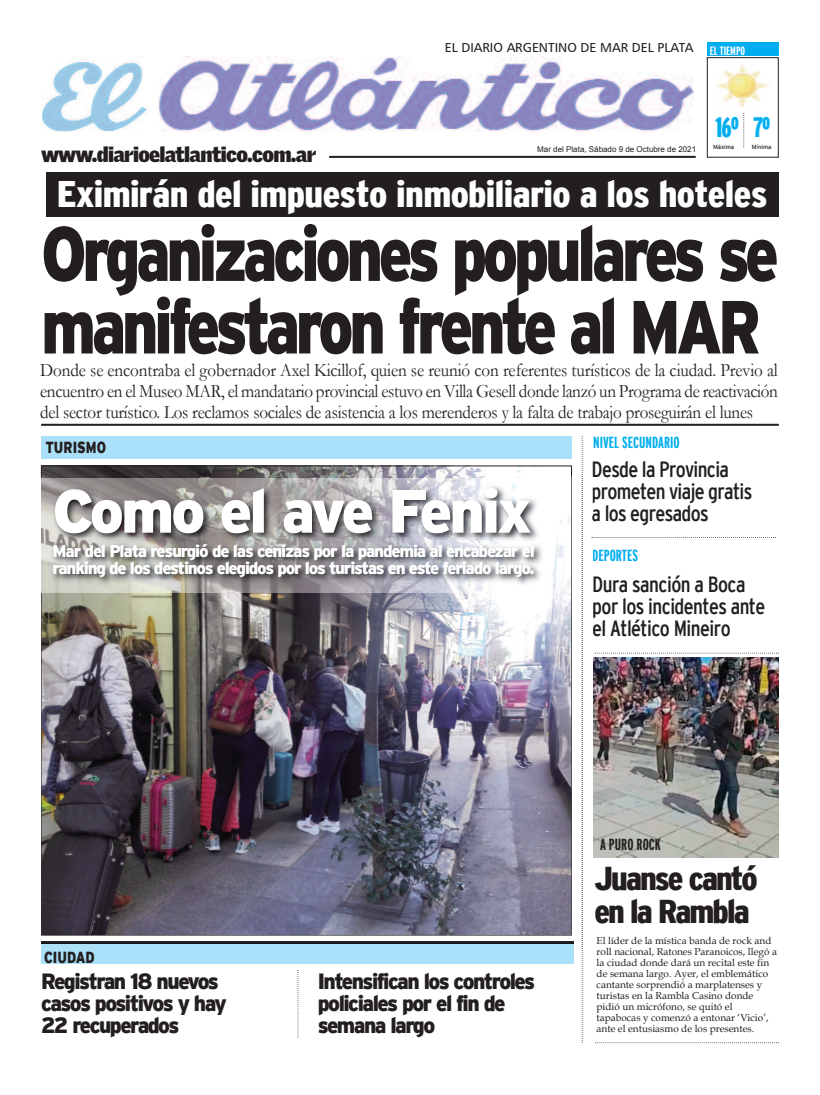
<style>
.page{position:relative;width:820px;height:1095px;background:#fff}
.page>*{position:absolute;margin:0;border:0;box-sizing:border-box;transform-origin:0 0}
.t1{font:900 77px/72.5px "Interstate";letter-spacing:-.07em;color:#231f20;scale:.81 1}
.t2{font:900 61px "Interstate";letter-spacing:-.05em;color:#fff}
.t3{font:900 condensed 37px "Interstate";letter-spacing:-.015em;color:#fff;scale:1.07 1}
.t4{font:900 condensed 33px/33px "Interstate";letter-spacing:-.055em;color:#231f20;scale:1.07 1}
.t5{font:900 extra-condensed 28px "Interstate";color:#00aeef}
.t6{font:900 22px/22px "Interstate";letter-spacing:-.07em;color:#231f20;scale:.95 1}
.t7{font:condensed 22px/22px "Interstate";letter-spacing:-.025em;color:#231f20}
.t8{font:900 21px "Griffith Gothic";letter-spacing:-.03em;color:#231f20}
.t9{font:19px/21px "Garamond";letter-spacing:-.015em;color:#231f20;text-align:justify;scale:.9 1}
.t10{font:900 17px/17px "Interstate";letter-spacing:-.07em;color:#fff}
.t11{font:700 extra-condensed 16px "Interstate";color:#00aeef}
.t12{font:900 16px "Interstate";color:#231f20;scale:.8 1}
.t13{font:700 extra-condensed 16px "Interstate";color:#231f20}
.t14{font:13px "Humanist 777 BT Roman B";color:#231f20}
.t15{font:700 extra-condensed 12px "Interstate";color:#fff}
.t16{font:10px/11px "Book Antiqua";color:#231f20}
.t17{font:8px "Arial";color:#231f20}
.t18{font:6px "Interstate";letter-spacing:-.005em;color:#231f20}
.s1{font-size:75px}
</style>
<div class="page">
<div style="left:41px;top:942px;width:532px;height:21px;background:#aae0f9"></div>
<svg style="left:581px;top:436px;width:1px;height:605px"></svg>
<hr style="left:41px;top:423px;width:737px;height:2px;background:#231f20">
<div style="left:41px;top:436px;width:530px;height:23px;background:#aae0f9"></div>
<svg style="left:594px;top:652px;width:183px;height:1px"></svg>
<img style="left:593px;top:657px;width:185px;height:200px">
<svg style="left:297px;top:970px;width:1px;height:67px"></svg>
<img style="left:42px;top:56px;width:651px;height:75px">
<hr style="left:329px;top:156px;width:366px;height:2px;background:#231f20">
<div style="left:706px;top:57px;width:72px;height:100px;border:1px solid #231f20"></div>
<div style="left:706px;top:43px;width:72px;height:13px;background:#00aeef"></div>
<svg style="left:743px;top:113px;width:1px;height:34px"></svg>
<img style="left:716px;top:64px;width:55px;height:43px">
<div style="left:46px;top:172px;width:732px;height:45px;background:#231f20"></div>
<img style="left:40px;top:476px;width:543px;height:472px">
<img style="left:41px;top:941px;width:532px;height:7px">
<img style="left:42px;top:476px;width:529px;height:458px">
<img style="left:581px;top:476px;width:1px;height:30px">
<svg style="left:591px;top:537px;width:184px;height:1px"></svg>
<svg style="left:592px;top:487px;width:1px;height:16px"></svg>
<img style="left:41px;top:478px;width:482px;height:59px">
<img style="left:40px;top:537px;width:525px;height:64px">
<p class="t14" style="left:444px;top:40px;width:250px">EL DIARIO ARGENTINO DE MAR DEL PLATA</p>
<p class="t15" style="left:709px;top:44px;width:37px">EL TIEMPO</p>
<h3 class="t5" style="left:715px;top:111px;width:57px">16º 7º</h3>
<p class="t8" style="left:41px;top:143px;width:276px">www.diarioelatlantico.com.ar</p>
<p class="t18" style="left:712px;top:143px;width:23px">Máxima</p>
<p class="t18" style="left:751px;top:143px;width:21px">Mínima</p>
<h3 class="t3" style="left:57px;top:173px;width:665px">Eximirán del impuesto inmobiliario a los hoteles</h3>
<p class="t17" style="left:537px;top:145px;width:160px">Mar del Plata, Sábado 9 de Octubre de 2021</p>
<h1 class="t1" style="left:41px;top:217px;width:911px">Organizaciones populares se manifestaron frente al <span class="s1">MAR</span></h1>
<p class="t9" style="left:40px;top:359px;width:820px">Donde se encontraba el gobernador Axel Kicillof, quien se reunió con referentes turísticos de la ciudad. Previo al encuentro en el Museo MAR, el mandatario provincial estuvo en Villa Gesell donde lanzó un Programa de reactivación del sector turístico. Los reclamos sociales de asistencia a los merenderos y la falta de trabajo proseguirán el lunes</p>
<p class="t12" style="left:45px;top:438px;width:77px">TURISMO</p>
<h2 class="t2" style="left:52px;top:476px;width:480px">Como el ave Fenix</h2>
<p class="t10" style="left:52px;top:541px;width:483px">Mar del Plata resurgió de las cenizas por la pandemia al encabezar el ranking de los destinos elegidos por los turistas en este feriado largo.</p>
<p class="t11" style="left:593px;top:434px;width:88px">NIVEL SECUNDARIO</p>
<p class="t7" style="left:591px;top:458px;width:162px">Desde la Provincia prometen viaje gratis a los egresados</p>
<p class="t11" style="left:592px;top:546px;width:47px">DEPORTES</p>
<p class="t7" style="left:592px;top:573px;width:174px">Dura sanción a Boca por los incidentes ante el Atlético Mineiro</p>
<p class="t12" style="left:44px;top:948px;width:65px">CIUDAD</p>
<p class="t6" style="left:41px;top:969px;width:197px">Registran 18 nuevos casos positivos y hay<br>22 recuperados</p>
<p class="t6" style="left:318px;top:969px;width:230px">Intensifican los controles policiales por el fin de semana largo</p>
<p class="t13" style="left:600px;top:835px;width:62px">A PURO ROCK</p>
<h3 class="t4" style="left:594px;top:861px;width:154px">Juanse cantó en la Rambla</h3>
<p class="t16" style="left:596px;top:935px;width:182px">El líder de la mística banda de rock and roll nacional, Ratones Paranoicos, llegó a la ciudad donde dará un recital este fin de semana largo. Ayer, el emblemático cantante sorprendió a marplatenses y turistas en la Rambla Casino donde pidió un micrófono, se quitó el tapabocas y comenzó a entonar ‘Vicio’, ante el entusiasmo de los presentes.</p>
</div>
